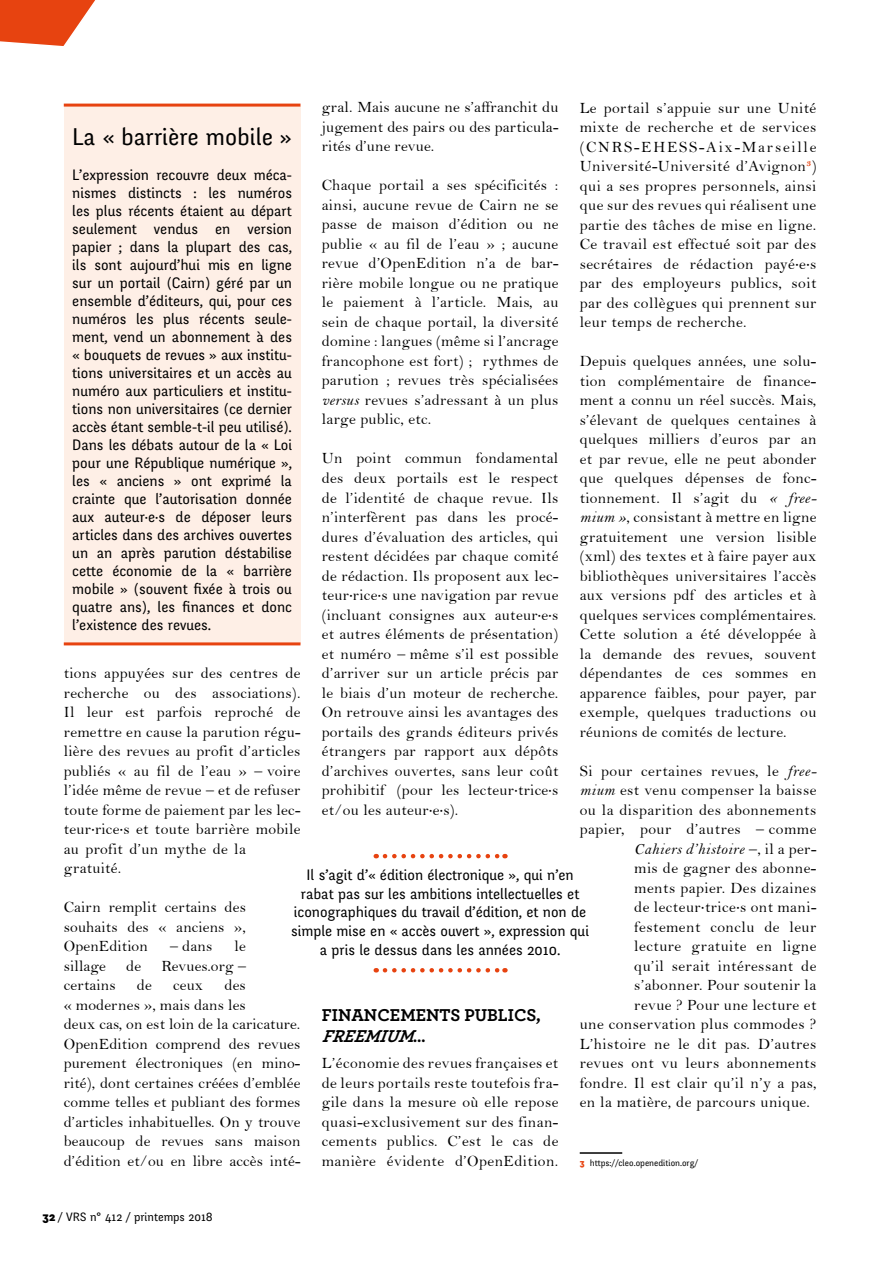
<style>
.page{position:relative;width:893px;height:1263px;background:#fff}
.page>*{position:absolute;margin:0;border:0;box-sizing:border-box;transform-origin:0 0}
.t1{font:24px "Fengardo Neue";color:#000}
.t2{font:700 18px/21px "Archer";color:#000}
.t3{font:15.75px/19.5px "Bell";letter-spacing:.02em;color:#000;text-align:justify}
.t4{font:15.75px "Bell MT Italic";letter-spacing:.03em;color:#000}
.t5{font:15px/18px "Fengardo Neue";color:#000;text-align:justify}
.t6{font:12px "Fengardo Neue";color:#000}
.t7{font:9px "Fengardo Neue";color:#000}
.s1{font-family:"Bell MT Italic"}
.s2{font-family:"Myriad Pro"}
.s3{font-family:"Bell"}
.s4{font-style:italic}
.s5{font-weight:900;color:#e74310}
.s6{font-weight:900}
</style>
<div class="page">
<svg style="left:0;top:0;width:95px;height:46px"></svg>
<hr style="left:580px;top:1152px;width:42px;height:2px;background:#000">
<div style="left:64px;top:106px;width:236px;height:538px;background:#feefe6"></div>
<hr style="left:64px;top:104px;width:236px;height:3px;background:#e74310">
<hr style="left:64px;top:642px;width:236px;height:3px;background:#e74310">
<svg style="left:385px;top:854px;width:120px;height:4px"></svg>
<svg style="left:385px;top:968px;width:120px;height:4px"></svg>
<p class="t3" style="left:322px;top:98px;width:238px">gral. Mais aucune ne s’affranchit du jugement des pairs ou des particula&shy;rités d’une revue.</p>
<p class="t3" style="left:322px;top:176px;width:238px">Chaque portail a ses spécificités : ainsi, aucune revue de Cairn ne se passe de maison d’édition ou ne publie « au fil de l’eau » ; aucune revue d’OpenEdition n’a de bar&shy;rière mobile longue ou ne pratique le paiement à l’article. Mais, au sein de chaque portail, la diversité domine : langues (même si l’ancrage francophone est fort) ; rythmes de parution ; revues très spécialisées <span class="s1">versus</span> revues s’adressant à un plus large public, etc.</p>
<p class="t3" style="left:322px;top:449px;width:238px">Un point commun fondamental des deux portails est le respect de l’identité de chaque revue. Ils n’interfèrent pas dans les procé&shy;dures d’évaluation des articles, qui restent décidées par chaque comité de rédaction. Ils proposent aux lec&shy;teur<span class="s2">·</span>rice<span class="s2">·</span>s une navigation par revue (incluant consignes aux auteur<span class="s2">·</span>e<span class="s2">·</span>s et autres éléments de présentation) et numéro – même s’il est possible d’arriver sur un article précis par le biais d’un moteur de recherche.<br>On retrouve ainsi les avantages des portails des grands éditeurs privés étrangers par rapport aux dépôts d’archives ouvertes, sans leur coût prohibitif (pour les lecteur<span class="s2">·</span>trice<span class="s2">·</span>s et/ou les auteur<span class="s2">·</span>e<span class="s2">·</span>s).</p>
<p class="t3" style="left:580px;top:98px;width:238px">Le portail s’appuie sur une Unité mixte de recherche et de services (CNRS-EHESS-Aix-Marseille Université-Université d’Avignon<sup>3</sup>) qui a ses propres personnels, ainsi que sur des revues qui réalisent une partie des tâches de mise en ligne.<br>Ce travail est effectué soit par des secrétaires de rédaction payé<span class="s2">·</span>e<span class="s2">·</span>s par des employeurs publics, soit par des collègues qui prennent sur leur temps de recherche.</p>
<p class="t3" style="left:580px;top:351px;width:238px">Depuis quelques années, une solu&shy;tion complémentaire de finance&shy;ment a connu un réel succès. Mais, s’élevant de quelques centaines à quelques milliers d’euros par an et par revue, elle ne peut abonder que quelques dépenses de fonc&shy;tionnement. Il s’agit du <span class="s1">« free&shy;mium »</span>, consistant à mettre en ligne gratuitement une version lisible (xml) des textes et à faire payer aux bibliothèques universitaires l’accès aux versions pdf des articles et à quelques services complémentaires.<br>Cette solution a été développée à la demande des revues, souvent dépendantes de ces sommes en apparence faibles, pour payer, par exemple, quelques traductions ou réunions de comités de lecture.</p>
<p class="t3" style="left:580px;top:761px;width:238px">Si pour certaines revues, le <span class="s1">free&shy;mium</span> est venu compenser la baisse ou la disparition des abonnements papier, pour d’autres – comme</p>
<p class="t4" style="left:634px;top:839px;width:184px">Cahiers d’histoire <span class="s3">–, il a per-</span></p>
<p class="t3" style="left:634px;top:858px;width:184px">mis de gagner des abonne-</p>
<p class="t3" style="left:634px;top:878px;width:184px">ments papier. Des dizaines</p>
<p class="t3" style="left:634px;top:897px;width:184px">de lecteur<span class="s2">·</span>trice<span class="s2">·</span>s ont mani-</p>
<p class="t3" style="left:634px;top:917px;width:184px">festement conclu de leur</p>
<p class="t3" style="left:634px;top:936px;width:184px">lecture gratuite en ligne</p>
<p class="t3" style="left:634px;top:956px;width:184px">qu’il serait intéressant de</p>
<p class="t3" style="left:634px;top:975px;width:184px">s’abonner. Pour soutenir la</p>
<p class="t3" style="left:634px;top:995px;width:184px">revue ? Pour une lecture et</p>
<p class="t3" style="left:580px;top:1014px;width:238px">une conservation plus commodes ?</p>
<p class="t3" style="left:580px;top:1034px;width:238px">L’histoire ne le dit pas. D’autres</p>
<p class="t3" style="left:580px;top:1053px;width:238px">revues ont vu leurs abonnements</p>
<p class="t3" style="left:580px;top:1073px;width:238px">fondre. Il est clair qu’il n’y a pas,</p>
<p class="t3" style="left:580px;top:1092px;width:232px">en la matière, de parcours unique.</p>
<h1 class="t1" style="left:72px;top:123px;width:221px">La « barrière mobile »</h1>
<p class="t5" style="left:72px;top:166px;width:221px">L’expression recouvre deux méca&shy;nismes distincts : les numéros les plus récents étaient au départ seulement vendus en version papier ; dans la plupart des cas, ils sont aujourd’hui mis en ligne sur un portail (Cairn) géré par un ensemble d’éditeurs, qui, pour ces numéros les plus récents seule&shy;ment, vend un abonnement à des « bouquets de revues » aux institu&shy;tions universitaires et un accès au numéro aux particuliers et institu&shy;tions non universitaires (ce dernier accès étant semble-t-il peu utilisé).<br>Dans les débats autour de la « Loi pour une République numérique », les « anciens » ont exprimé la crainte que l’autorisation donnée aux auteur·e·s de déposer leurs articles dans des archives ouvertes un an après parution déstabilise cette économie de la « barrière mobile » (souvent fixée à trois ou quatre ans), les finances et donc l’existence des revues.</p>
<p class="t3" style="left:64px;top:663px;width:238px;text-align:left">tions appuyées sur des centres de recherche ou des associations).<br>Il leur est parfois reproché de remettre en cause la parution régu&shy;lière des revues au profit d’articles publiés « au fil de l’eau » – voire l’idée même de revue – et de refuser toute forme de paiement par les lec&shy;teur<span class="s2">·</span>rice<span class="s2">·</span>s et toute barrière mobile au profit d’un mythe de la gratuité.</p>
<p class="t3" style="left:64px;top:897px;width:184px">Cairn remplit certains des souhaits des « anciens », OpenEdition</p>
<p class="t5" style="left:291px;top:865px;width:299px;line-height:18.9px;text-align:center">Il s’agit d’« édition électronique », qui n’en rabat pas sur les ambitions intellectuelles et iconographiques du travail d’édition, et non de simple mise en « accès ouvert », expression qui a pris le dessus dans les années 2010.</p>
<p class="t3" style="left:170px;top:936px;width:44px">– dans</p>
<p class="t3" style="left:235px;top:936px;width:13px">le</p>
<p class="t3" style="left:64px;top:956px;width:44px">sillage</p>
<p class="t3" style="left:126px;top:956px;width:16px">de</p>
<p class="t3" style="left:161px;top:956px;width:86px">Revues.org –</p>
<p class="t3" style="left:64px;top:975px;width:53px">certains</p>
<p class="t3" style="left:137px;top:975px;width:16px">de</p>
<p class="t3" style="left:173px;top:975px;width:32px">ceux</p>
<p class="t3" style="left:64px;top:975px;width:238px;text-align:left;text-indent:161px">des<br>« modernes », mais dans les<br>deux cas, on est loin de la caricature.<br>OpenEdition comprend des revues purement électroniques (en mino&shy;rité), dont certaines créées d’emblée comme telles et publiant des formes d’articles inhabituelles. On y trouve beaucoup de revues sans maison d’édition et/ou en libre accès inté-</p>
<p class="t2" style="left:322px;top:1003px;width:221px">FINANCEMENTS PUBLICS,<br><span class="s4">FREEMIUM</span>…</p>
<p class="t3" style="left:322px;top:1053px;width:238px">L’économie des revues françaises et de leurs portails reste toutefois fra&shy;gile dans la mesure où elle repose quasi-exclusivement sur des finan&shy;cements publics. C’est le cas de manière évidente d’OpenEdition.</p>
<p class="t7" style="left:580px;top:1157px;width:120px"><span class="s5">3</span> https://cleo.openedition.org/</p>
<p class="t6" style="left:43px;top:1209px;width:172px"><span class="s6">32</span> / VRS n° 412 / printemps 2018</p>
</div>
